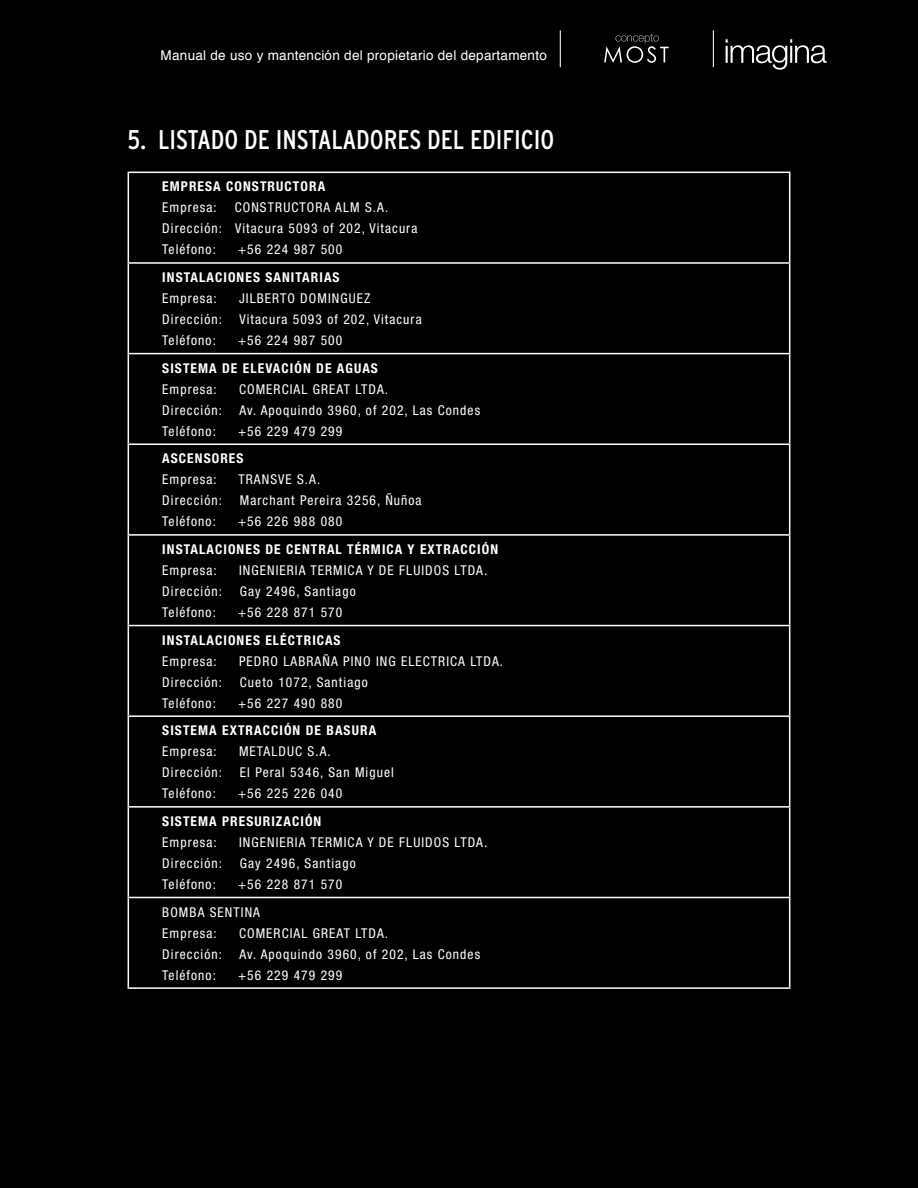
<style>
.page{position:relative;width:918px;height:1188px;background:#000}
.page>*{position:absolute;margin:0;border:0;box-sizing:border-box;transform-origin:0 0}
.t1{font:condensed 27px "Interstate";color:#fff}
.t2{font:condensed 13.5px/21px "Helvetica Neue";letter-spacing:.08em;color:#fff}
.t3{font:700 condensed 13.5px "Helvetica Neue";letter-spacing:.08em;color:#fff}
.t4{font:13.5px "Helvetica";letter-spacing:.02em;color:#fff}
</style>
<div class="page">
<svg style="left:726px;top:39px;width:101px;height:31px"></svg>
<hr style="left:713px;top:30px;width:1px;height:37px;background:#fff">
<hr style="left:560px;top:30px;width:1px;height:37px;background:#fff">
<svg style="left:604px;top:34px;width:65px;height:29px"></svg>
<hr style="left:128px;top:626px;width:1px;height:89px;background:#fff">
<hr style="left:789px;top:626px;width:1px;height:89px;background:#fff">
<hr style="left:128px;top:715px;width:662px;height:2px;background:#fff">
<hr style="left:128px;top:717px;width:1px;height:89px;background:#fff">
<hr style="left:789px;top:717px;width:1px;height:89px;background:#fff">
<hr style="left:128px;top:806px;width:662px;height:2px;background:#fff">
<hr style="left:128px;top:808px;width:1px;height:89px;background:#fff">
<hr style="left:789px;top:808px;width:1px;height:89px;background:#fff">
<hr style="left:128px;top:897px;width:662px;height:1px;background:#fff">
<hr style="left:128px;top:898px;width:1px;height:89px;background:#fff">
<hr style="left:789px;top:898px;width:1px;height:89px;background:#fff">
<hr style="left:128px;top:987px;width:662px;height:2px;background:#fff">
<hr style="left:128px;top:173px;width:1px;height:89px;background:#fff">
<hr style="left:789px;top:173px;width:1px;height:89px;background:#fff">
<hr style="left:128px;top:262px;width:662px;height:2px;background:#fff">
<hr style="left:128px;top:264px;width:1px;height:89px;background:#fff">
<hr style="left:789px;top:264px;width:1px;height:89px;background:#fff">
<hr style="left:128px;top:353px;width:662px;height:1px;background:#fff">
<hr style="left:128px;top:354px;width:1px;height:90px;background:#fff">
<hr style="left:789px;top:354px;width:1px;height:90px;background:#fff">
<hr style="left:128px;top:444px;width:662px;height:1px;background:#fff">
<hr style="left:128px;top:445px;width:1px;height:89px;background:#fff">
<hr style="left:789px;top:445px;width:1px;height:89px;background:#fff">
<hr style="left:128px;top:534px;width:662px;height:2px;background:#fff">
<hr style="left:128px;top:536px;width:1px;height:89px;background:#fff">
<hr style="left:789px;top:536px;width:1px;height:89px;background:#fff">
<hr style="left:128px;top:625px;width:662px;height:1px;background:#fff">
<hr style="left:128px;top:172px;width:662px;height:1px;background:#fff">
<p class="t4" style="left:161px;top:45px;width:388px">Manual de uso y mantención del propietario del departamento</p>
<h1 class="t1" style="left:128px;top:125px;width:428px">5. LISTADO DE INSTALADORES DEL EDIFICIO</h1>
<p class="t3" style="left:162px;top:178px;width:164px">EMPRESA CONSTRUCTORA</p>
<p class="t2" style="left:162px;top:197px;width:56px">Empresa:</p>
<p class="t2" style="left:162px;top:197px;width:257px;text-indent:72px">CONSTRUCTORA ALM S.A.<br>Dirección: Vitacura 5093 of 202, Vitacura<br>Teléfono:</p>
<p class="t2" style="left:238px;top:239px;width:106px">+56 224 987 500</p>
<p class="t3" style="left:162px;top:269px;width:179px">INSTALACIONES SANITARIAS</p>
<p class="t2" style="left:162px;top:288px;width:56px">Empresa:</p>
<p class="t2" style="left:239px;top:288px;width:133px">JILBERTO DOMINGUEZ</p>
<p class="t2" style="left:162px;top:309px;width:61px">Dirección:</p>
<p class="t2" style="left:239px;top:309px;width:184px">Vitacura 5093 of 202, Vitacura</p>
<p class="t2" style="left:162px;top:330px;width:55px">Teléfono:</p>
<p class="t2" style="left:238px;top:330px;width:106px">+56 224 987 500</p>
<p class="t3" style="left:162px;top:360px;width:217px">SISTEMA DE ELEVACIÓN DE AGUAS</p>
<p class="t2" style="left:162px;top:378px;width:56px">Empresa:</p>
<p class="t2" style="left:239px;top:378px;width:151px">COMERCIAL GREAT LTDA.</p>
<p class="t2" style="left:162px;top:399px;width:61px">Dirección:</p>
<p class="t2" style="left:239px;top:399px;width:242px">Av. Apoquindo 3960, of 202, Las Condes</p>
<p class="t2" style="left:162px;top:420px;width:55px">Teléfono:</p>
<p class="t2" style="left:238px;top:420px;width:106px">+56 229 479 299</p>
<p class="t3" style="left:162px;top:450px;width:83px">ASCENSORES</p>
<p class="t2" style="left:162px;top:469px;width:56px">Empresa:</p>
<p class="t2" style="left:239px;top:469px;width:83px">TRANSVE S.A.</p>
<p class="t2" style="left:162px;top:490px;width:61px">Dirección:</p>
<p class="t2" style="left:240px;top:490px;width:183px">Marchant Pereira 3256, Ñuñoa</p>
<p class="t2" style="left:162px;top:511px;width:55px">Teléfono:</p>
<p class="t2" style="left:238px;top:511px;width:106px">+56 226 988 080</p>
<p class="t3" style="left:162px;top:541px;width:337px">INSTALACIONES DE CENTRAL TÉRMICA Y EXTRACCIÓN</p>
<p class="t2" style="left:162px;top:560px;width:56px">Empresa:</p>
<p class="t2" style="left:239px;top:560px;width:250px">INGENIERIA TERMICA Y DE FLUIDOS LTDA.</p>
<p class="t2" style="left:162px;top:581px;width:61px">Dirección:</p>
<p class="t2" style="left:240px;top:581px;width:117px">Gay 2496, Santiago</p>
<p class="t2" style="left:162px;top:602px;width:55px">Teléfono:</p>
<p class="t2" style="left:238px;top:602px;width:106px">+56 228 871 570</p>
<p class="t3" style="left:162px;top:632px;width:180px">INSTALACIONES ELÉCTRICAS</p>
<p class="t2" style="left:162px;top:650px;width:56px">Empresa:</p>
<p class="t2" style="left:239px;top:650px;width:266px">PEDRO LABRAÑA PINO ING ELECTRICA LTDA.</p>
<p class="t2" style="left:162px;top:671px;width:61px">Dirección:</p>
<p class="t2" style="left:240px;top:671px;width:130px">Cueto 1072, Santiago</p>
<p class="t2" style="left:162px;top:692px;width:55px">Teléfono:</p>
<p class="t2" style="left:238px;top:692px;width:106px">+56 227 490 880</p>
<p class="t3" style="left:162px;top:722px;width:215px">SISTEMA EXTRACCIÓN DE BASURA</p>
<p class="t2" style="left:162px;top:741px;width:56px">Empresa:</p>
<p class="t2" style="left:239px;top:741px;width:93px">METALDUC S.A.</p>
<p class="t2" style="left:162px;top:762px;width:61px">Dirección:</p>
<p class="t2" style="left:240px;top:762px;width:156px">El Peral 5346, San Miguel</p>
<p class="t2" style="left:162px;top:783px;width:55px">Teléfono:</p>
<p class="t2" style="left:238px;top:783px;width:106px">+56 225 226 040</p>
<p class="t3" style="left:162px;top:813px;width:161px">SISTEMA PRESURIZACIÓN</p>
<p class="t2" style="left:162px;top:832px;width:56px">Empresa:</p>
<p class="t2" style="left:239px;top:832px;width:250px">INGENIERIA TERMICA Y DE FLUIDOS LTDA.</p>
<p class="t2" style="left:162px;top:853px;width:61px">Dirección:</p>
<p class="t2" style="left:240px;top:853px;width:117px">Gay 2496, Santiago</p>
<p class="t2" style="left:162px;top:874px;width:55px">Teléfono:</p>
<p class="t2" style="left:162px;top:870px;width:182px;line-height:27.6px;text-indent:76px">+56 228 871 570<br>BOMBA SENTINA</p>
<p class="t2" style="left:162px;top:922px;width:56px">Empresa:</p>
<p class="t2" style="left:239px;top:922px;width:151px">COMERCIAL GREAT LTDA.</p>
<p class="t2" style="left:162px;top:943px;width:61px">Dirección:</p>
<p class="t2" style="left:239px;top:943px;width:242px">Av. Apoquindo 3960, of 202, Las Condes</p>
<p class="t2" style="left:162px;top:964px;width:55px">Teléfono:</p>
<p class="t2" style="left:238px;top:964px;width:106px">+56 229 479 299</p>
</div>
